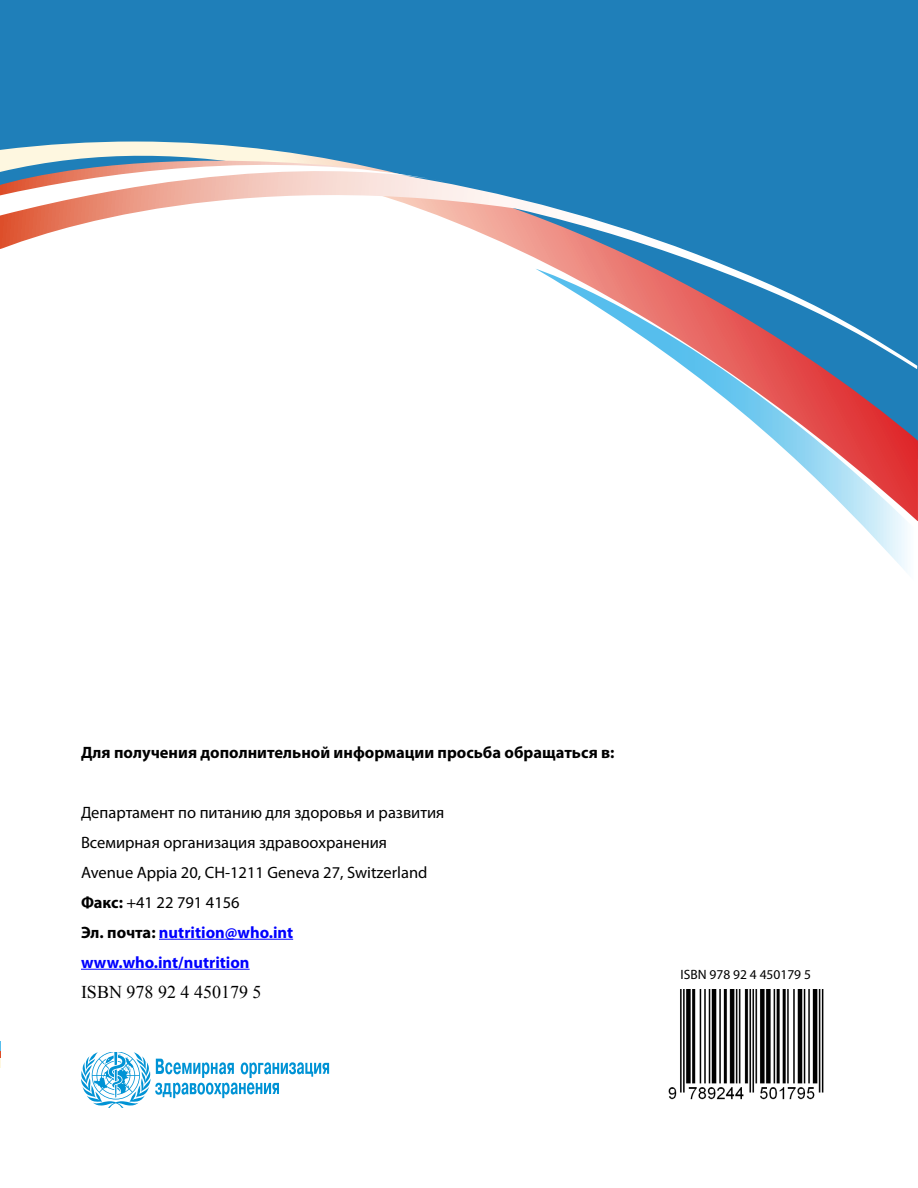
<style>
.page{position:relative;width:918px;height:1188px;background:#fff}
.page>*{position:absolute;margin:0;border:0;box-sizing:border-box;transform-origin:0 0}
.t1{font:18px "Times New Roman";color:#000}
.t2{font:16.5px/30px "Myriad Pro";color:#000}
.t3{font:700 16.5px "Myriad Pro";color:#000}
.t4{font:13.5px "Myriad Pro";color:#000}
.s1{font-weight:700}
.s2{font-weight:700;color:#00f}
</style>
<div class="page">
<div style="left:0;top:0;width:918px;height:187px;background:#1f7fb9"></div>
<svg style="left:687px;top:269px;width:231px;height:303px"></svg>
<svg style="left:0;top:182px;width:917px;height:187px"></svg>
<svg style="left:0;top:143px;width:443px;height:73px"></svg>
<img style="left:668px;top:990px;width:156px;height:110px">
<svg style="left:81px;top:1053px;width:248px;height:55px"></svg>
<hr style="left:159px;top:939px;width:134px;height:1px;background:#00f">
<hr style="left:81px;top:969px;width:169px;height:1px;background:#00f">
<p class="t3" style="left:81px;top:741px;width:535px">Для получения дополнительной информации просьба обращаться в:</p>
<p class="t2" style="left:81px;top:797px;width:365px">Департамент по питанию для здоровья и развития Всемирная организация здравоохранения<br>Avenue Appia 20, CH-1211 Geneva 27, Switzerland <span class="s1">Факс:</span> +41 22 791 4156<br><span class="s1">Эл. почта:</span> <span class="s2">nutrition@who.int www.who.int/nutrition</span></p>
<p class="t1" style="left:81px;top:979px;width:182px">ISBN 978 92 4 450179 5</p>
<p class="t4" style="left:681px;top:966px;width:132px">ISBN 978 92 4 450179 5</p>
</div>
